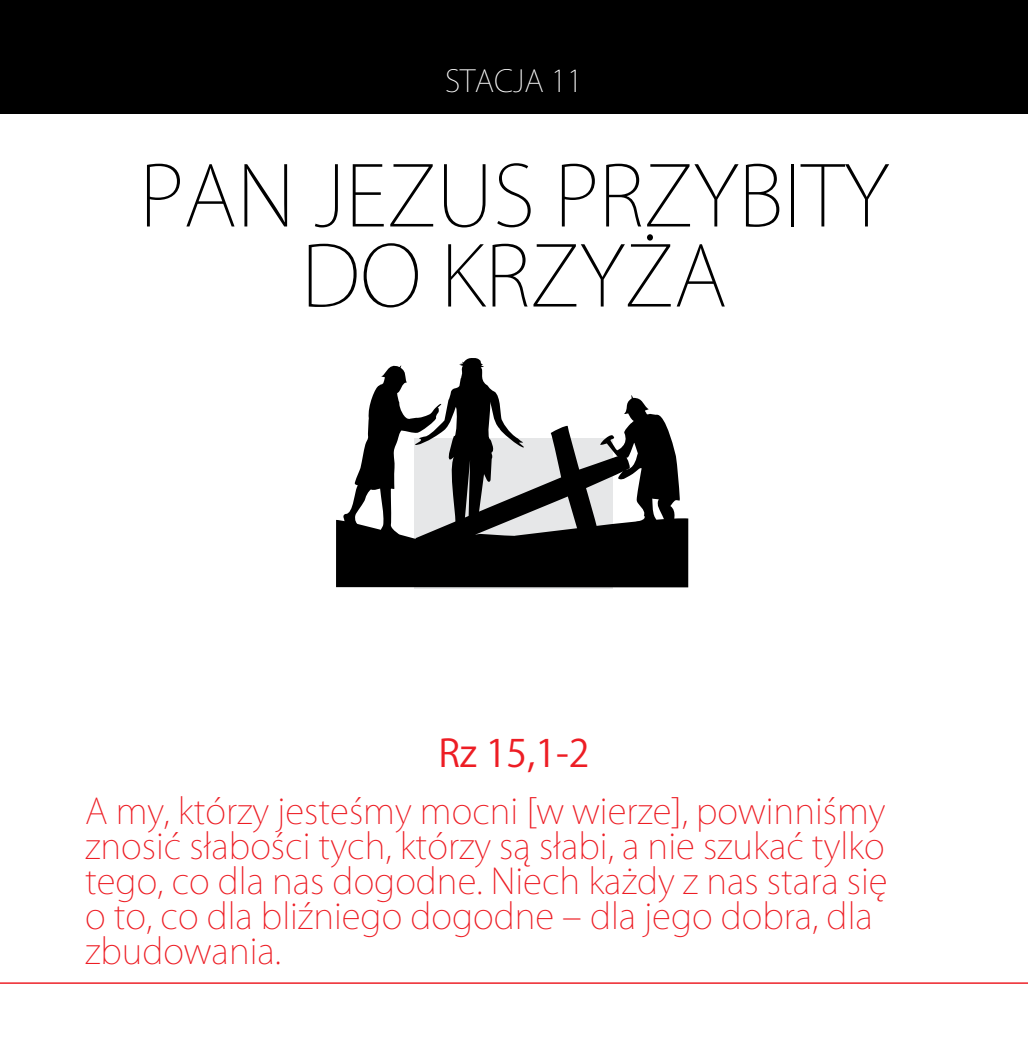
<style>
.page{position:relative;width:1028px;height:1049px;background:#fff}
.page>*{position:absolute;margin:0;border:0;box-sizing:border-box;transform-origin:0 0}
.t1{font:200 82.5px/80px "Koz Go Pr 6 N";color:#000;text-align:center}
.t2{font:37.5px "Koz Go Pr 6 N";color:#ed1d24}
.t3{font:200 35px/35px "Koz Go Pr 6 N";color:#ed1d24}
.t4{font:200 30px "Koz Go Pr 6 N";color:#fff}
</style>
<div class="page">
<div style="left:0;top:0;width:1028px;height:113px;background:#000"></div>
<svg style="left:336px;top:358px;width:352px;height:229px"></svg>
<hr style="left:0;top:983px;width:1028px;height:1px;background:#ed1d24">
<p class="t4" style="left:445px;top:64px;width:139px">STACJA 11</p>
<h1 class="t1" style="left:139px;top:158px;width:751px">PAN JEZUS PRZYBITY<br>DO KRZYŻA</h1>
<p class="t2" style="left:438px;top:732px;width:153px">Rz 15,1-2</p>
<p class="t3" style="left:85px;top:794px;width:804px">A my, którzy jesteśmy mocni [w wierze], powinniśmy znosić słabości tych, którzy są słabi, a nie szukać tylko tego, co dla nas dogodne. Niech każdy z nas stara się o to, co dla bliźniego dogodne – dla jego dobra, dla zbudowania.</p>
</div>
